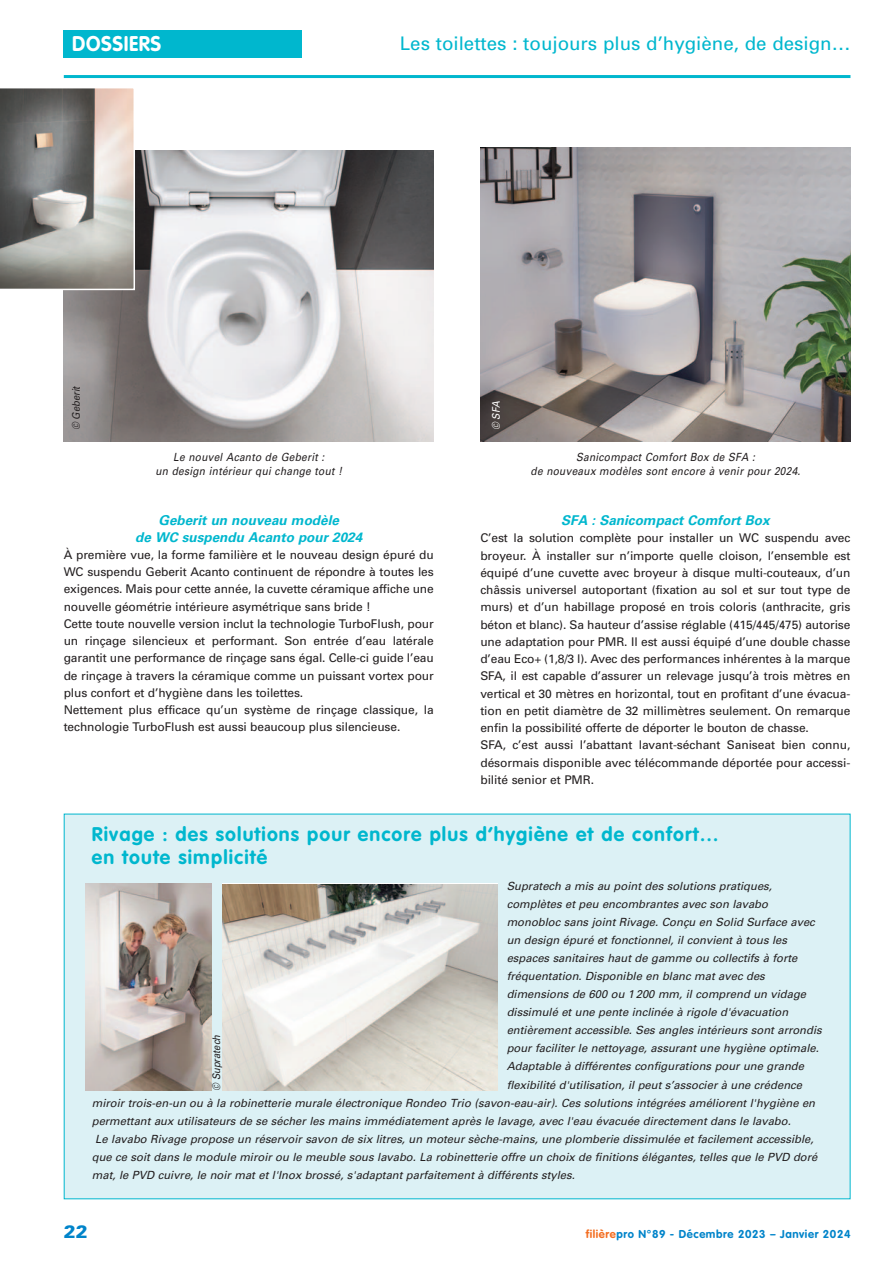
<style>
.page{position:relative;width:893px;height:1263px;background:#fff}
.page>*{position:absolute;margin:0;border:0;box-sizing:border-box;transform-origin:0 0}
.t1{font:700 21px "VAG Rounded Std";letter-spacing:.03em;color:#fff;scale:.95 1}
.t2{font:700 19.5px/22.5px "VAG Rounded Std";letter-spacing:.055em;color:#00b7ce}
.t3{font:18.75px "Univers";color:#00b7ce}
.t4{font:900 18px "Univers";color:#0084ca}
.t5{font:13.5px/16.5px "Univers LT 65 Bd Obl";color:#00b7ce;text-align:center}
.t6{font:12px/17.2px "Univers";letter-spacing:-.01em;color:#231f20}
.t7{font:11.25px "Univers LT 55 Obl";color:#231f20}
.t8{font:11.25px/14.2px "Univers LT 55 Obl";letter-spacing:.03em;color:#231f20;text-align:center;scale:.9 1}
.t9{font:700 11.25px "VAG Rounded Std";letter-spacing:.05em;color:#0084ca}
.t10{font:10.5px "Univers LT 55 Obl";color:#231f20;scale:.9 1}
.t11{font:10.5px "Univers LT 55 Obl";color:#fff;scale:.9 1}
.s1{color:#f36e21}
</style>
<div class="page">
<hr style="left:64px;top:75px;width:786px;height:3px;background:#00b7ce">
<div style="left:64px;top:30px;width:238px;height:27px;background:#00b7ce"></div>
<div style="left:65px;top:814px;width:785px;height:384px;background:#dcf1f5"></div>
<img style="left:85px;top:884px;width:127px;height:207px">
<img style="left:222px;top:885px;width:276px;height:206px">
<img style="left:64px;top:151px;width:370px;height:290px">
<img style="left:481px;top:147px;width:369px;height:294px">
<svg style="left:0;top:88px;width:135px;height:202px;background:#989590"></svg>
<h1 class="t1" style="left:72px;top:35px;width:95px">DOSSIERS</h1>
<h3 class="t3" style="left:400px;top:37px;width:452px">Les toilettes : toujours plus d’hygiène, de design…</h3>
<p class="t10" style="left:70px;top:430px;width:51px;rotate:-90deg">© Geberit</p>
<p class="t11" style="left:490px;top:430px;width:34px;rotate:-90deg">© SFA</p>
<p class="t8" style="left:155px;top:449px;width:209px">Le nouvel Acanto de Geberit :<br>un design intérieur qui change tout !</p>
<p class="t8" style="left:531px;top:449px;width:301px">Sanicompact Comfort Box de SFA :<br>de nouveaux modèles sont encore à venir pour 2024.</p>
<p class="t5" style="left:135px;top:512px;width:228px">Geberit un nouveau modèle<br>de WC suspendu Acanto pour 2024</p>
<p class="t6" style="left:64px;top:547px;width:371px">À première vue, la forme familière et le nouveau design épuré du WC suspendu Geberit Acanto continuent de répondre à toutes les exigences. Mais pour cette année, la cuvette céramique affiche une nouvelle géométrie intérieure asymétrique sans bride !<br>Cette toute nouvelle version inclut la technologie TurboFlush, pour un rinçage silencieux et performant. Son entrée d’eau latérale garantit une performance de rinçage sans égal. Celle-ci guide l’eau de rinçage à travers la céramique comme un puissant vortex pour plus confort et d’hygiène dans les toilettes.<br>Nettement plus efficace qu’un système de rinçage classique, la technologie TurboFlush est aussi beaucoup plus silencieuse.</p>
<p class="t5" style="left:561px;top:512px;width:210px">SFA : Sanicompact Comfort Box</p>
<p class="t6" style="left:480px;top:530px;width:371px">C’est la solution complète pour installer un WC suspendu avec broyeur. À installer sur n’importe quelle cloison, l’ensemble est équipé d’une cuvette avec broyeur à disque multi-couteaux, d’un châssis universel autoportant (fixation au sol et sur tout type de murs) et d’un habillage proposé en trois coloris (anthracite, gris béton et blanc). Sa hauteur d’assise réglable (415/445/475) autorise une adaptation pour PMR. Il est aussi équipé d’une double chasse d’eau Eco+ (1,8/3 l). Avec des performances inhérentes à la marque SFA, il est capable d’assurer un relevage jusqu’à trois mètres en vertical et 30 mètres en horizontal, tout en profitant d’une évacua&shy;tion en petit diamètre de 32 millimètres seulement. On remarque enfin la possibilité offerte de déporter le bouton de chasse.<br>SFA, c’est aussi l’abattant lavant-séchant Saniseat bien connu, désormais disponible avec télécommande déportée pour accessi&shy;bilité senior et PMR.</p>
<h2 class="t2" style="left:92px;top:825px;width:629px">Rivage : des solutions pour encore plus d’hygiène et de confort… en toute simplicité</h2>
<p class="t7" style="left:507px;top:880px;width:267px">Supratech a mis au point des solutions pratiques,</p>
<p class="t7" style="left:507px;top:898px;width:263px">complètes et peu encombrantes avec son lavabo</p>
<p class="t7" style="left:507px;top:916px;width:310px">monobloc sans joint Rivage. Conçu en Solid Surface avec</p>
<p class="t7" style="left:507px;top:934px;width:282px">un design épuré et fonctionnel, il convient à tous les</p>
<p class="t7" style="left:507px;top:952px;width:292px">espaces sanitaires haut de gamme ou collectifs à forte</p>
<p class="t7" style="left:507px;top:970px;width:260px">fréquentation. Disponible en blanc mat avec des</p>
<p class="t7" style="left:507px;top:988px;width:301px">dimensions de 600 ou 1200 mm, il comprend un vidage</p>
<p class="t7" style="left:507px;top:1006px;width:283px">dissimulé et une pente inclinée à rigole d'évacuation</p>
<p class="t7" style="left:507px;top:1024px;width:317px">entièrement accessible. Ses angles intérieurs sont arrondis</p>
<p class="t7" style="left:507px;top:1042px;width:314px">pour faciliter le nettoyage, assurant une hygiène optimale.</p>
<p class="t7" style="left:507px;top:1060px;width:299px">Adaptable à différentes configurations pour une grande</p>
<p class="t7" style="left:507px;top:1078px;width:297px">flexibilité d'utilisation, il peut s’associer à une crédence</p>
<p class="t7" style="left:92px;top:1096px;width:725px">miroir trois-en-un ou à la robinetterie murale électronique Rondeo Trio (savon-eau-air). Ces solutions intégrées améliorent l'hygiène en</p>
<p class="t7" style="left:92px;top:1114px;width:700px">permettant aux utilisateurs de se sécher les mains immédiatement après le lavage, avec l'eau évacuée directement dans le lavabo.</p>
<p class="t7" style="left:95px;top:1132px;width:720px">Le lavabo Rivage propose un réservoir savon de six litres, un moteur sèche-mains, une plomberie dissimulée et facilement accessible,</p>
<p class="t7" style="left:92px;top:1150px;width:727px">que ce soit dans le module miroir ou le meuble sous lavabo. La robinetterie offre un choix de finitions élégantes, telles que le PVD doré</p>
<p class="t7" style="left:92px;top:1168px;width:485px">mat, le PVD cuivre, le noir mat et l'Inox brossé, s'adaptant parfaitement à différents styles.</p>
<p class="t10" style="left:210px;top:1091px;width:64px;rotate:-90deg">© Supratech</p>
<h3 class="t4" style="left:64px;top:1225px;width:26px">22</h3>
<p class="t9" style="left:586px;top:1229px;width:266px"><span class="s1">filière</span>pro N°89 - Décembre 2023 – Janvier 2024</p>
</div>
